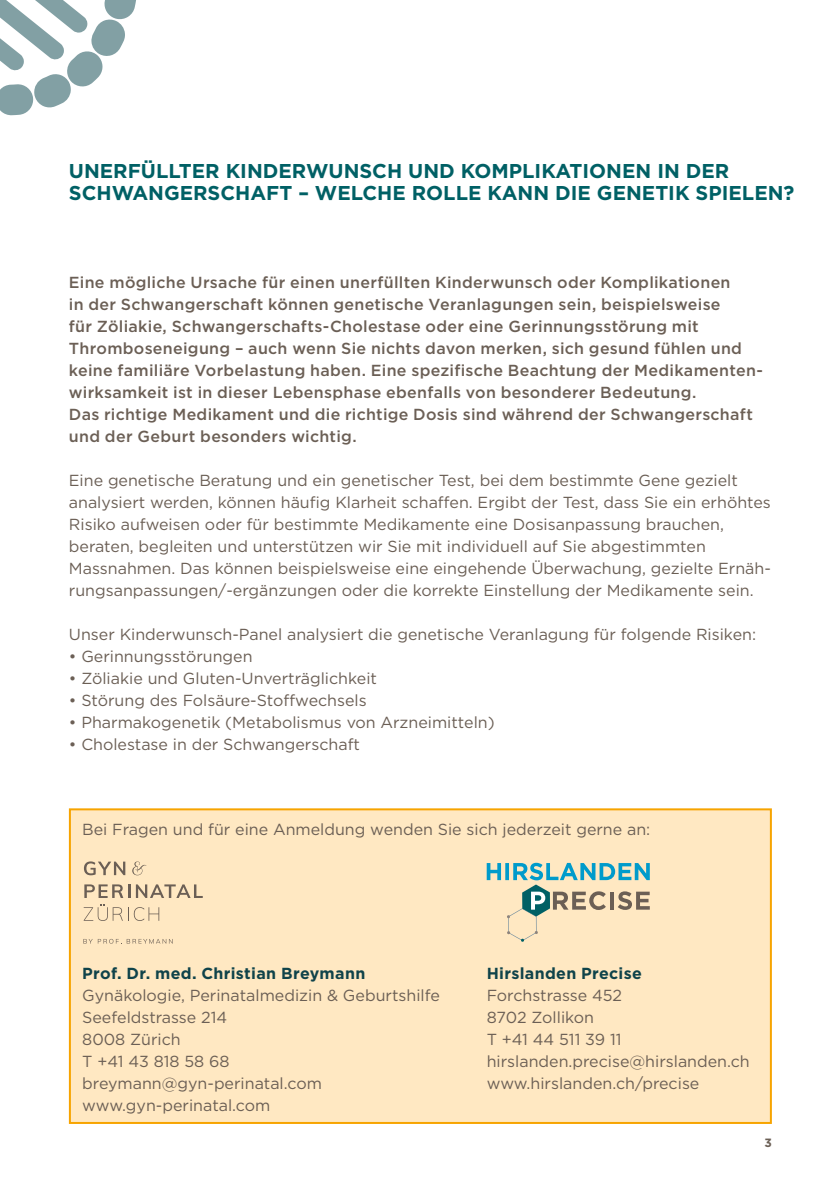
<style>
.page{position:relative;width:840px;height:1191px;background:#fff}
.page>*{position:absolute;margin:0;border:0;box-sizing:border-box;transform-origin:0 0}
.t1{font:700 20px/22px "Gotham";color:#006065}
.t2{font:16px/22px "Gotham";color:#6b5f55}
.t3{font:500 16px/22px "Gotham";letter-spacing:.02em;color:#6b5f55}
.t4{font:700 16px "Gotham";letter-spacing:.02em;color:#0f434a}
.t5{font:700 12px "Gotham";color:#6b5f55}
</style>
<div class="page">
<div style="left:70px;top:809px;width:700px;height:314px;background:#ffe8c2"></div>
<svg style="left:486px;top:862px;width:163px;height:79px"></svg>
<svg style="left:84px;top:861px;width:41px;height:14px"></svg>
<svg style="left:84px;top:884px;width:39px;height:14px"></svg>
<hr style="left:128px;top:884px;width:3px;height:14px;background:#6b5f55">
<svg style="left:136px;top:884px;width:67px;height:14px"></svg>
<svg style="left:84px;top:904px;width:75px;height:17px"></svg>
<svg style="left:83px;top:939px;width:89px;height:5px"></svg>
<svg style="left:132px;top:861px;width:14px;height:14px"></svg>
<div style="left:69px;top:808px;width:702px;height:316px;border:2px solid #f7a400"></div>
<svg style="left:0;top:0;width:136px;height:116px"></svg>
<p class="t1" style="left:69px;top:160px;width:726px">UNERFÜLLTER KINDERWUNSCH UND KOMPLIKATIONEN IN DER<br>SCHWANGERSCHAFT – WELCHE ROLLE KANN DIE GENETIK SPIELEN?</p>
<p class="t3" style="left:69px;top:271px;width:693px">Eine mögliche Ursache für einen unerfüllten Kinderwunsch oder Komplikationen<br>in der Schwangerschaft können genetische Veranlagungen sein, beispielsweise<br>für Zöliakie, Schwangerschafts-Cholestase oder eine Gerinnungsstörung mit Thromboseneigung – auch wenn Sie nichts davon merken, sich gesund fühlen und keine familiäre Vorbelastung haben. Eine spezifische Beachtung der Medikamenten&shy;wirksamkeit ist in dieser Lebensphase ebenfalls von besonderer Bedeutung.<br>Das richtige Medikament und die richtige Dosis sind während der Schwangerschaft und der Geburt besonders wichtig.</p>
<p class="t2" style="left:69px;top:469px;width:703px">Eine genetische Beratung und ein genetischer Test, bei dem bestimmte Gene gezielt analysiert werden, können häufig Klarheit schaffen. Ergibt der Test, dass Sie ein erhöhtes Risiko aufweisen oder für bestimmte Medikamente eine Dosisanpassung brauchen, beraten, begleiten und unterstützen wir Sie mit individuell auf Sie abgestimmten Massnahmen. Das können beispielsweise eine eingehende Überwachung, gezielte Ernäh&shy;rungsanpassungen/-ergänzungen oder die korrekte Einstellung der Medikamente sein.</p>
<p class="t2" style="left:69px;top:623px;width:688px">Unser Kinderwunsch-Panel analysiert die genetische Veranlagung für folgende Risiken:</p>
<p class="t2" style="left:69px;top:645px;width:185px">• Gerinnungsstörungen</p>
<p class="t2" style="left:69px;top:667px;width:309px">• Zöliakie und Gluten-Unverträglichkeit</p>
<p class="t2" style="left:69px;top:689px;width:299px">• Störung des Folsäure-Stoffwechsels</p>
<p class="t2" style="left:69px;top:711px;width:427px">• Pharmakogenetik (Metabolismus von Arzneimitteln)</p>
<p class="t2" style="left:69px;top:733px;width:292px">• Cholestase in der Schwangerschaft</p>
<p class="t2" style="left:82px;top:817px;width:569px">Bei Fragen und für eine Anmeldung wenden Sie sich jederzeit gerne an:</p>
<p class="t4" style="left:82px;top:962px;width:284px">Prof. Dr. med. Christian Breymann</p>
<p class="t4" style="left:486px;top:962px;width:156px">Hirslanden Precise</p>
<p class="t2" style="left:82px;top:983px;width:359px">Gynäkologie, Perinatalmedizin &amp; Geburtshilfe</p>
<p class="t2" style="left:486px;top:983px;width:137px">Forchstrasse 452</p>
<p class="t2" style="left:82px;top:1005px;width:146px">Seefeldstrasse 214</p>
<p class="t2" style="left:486px;top:1005px;width:109px">8702 Zollikon</p>
<p class="t2" style="left:82px;top:1027px;width:100px">8008 Zürich</p>
<p class="t2" style="left:486px;top:1027px;width:136px">T +41 44 511 39 11</p>
<p class="t2" style="left:82px;top:1049px;width:149px">T +41 43 818 58 68</p>
<p class="t2" style="left:486px;top:1049px;width:264px">hirslanden.precise@hirslanden.ch</p>
<p class="t2" style="left:82px;top:1071px;width:241px">breymann@gyn-perinatal.com</p>
<p class="t2" style="left:486px;top:1071px;width:214px">www.hirslanden.ch/precise</p>
<p class="t2" style="left:82px;top:1093px;width:189px">www.gyn-perinatal.com</p>
<p class="t5" style="left:764px;top:1134px;width:9px">3</p>
</div>
